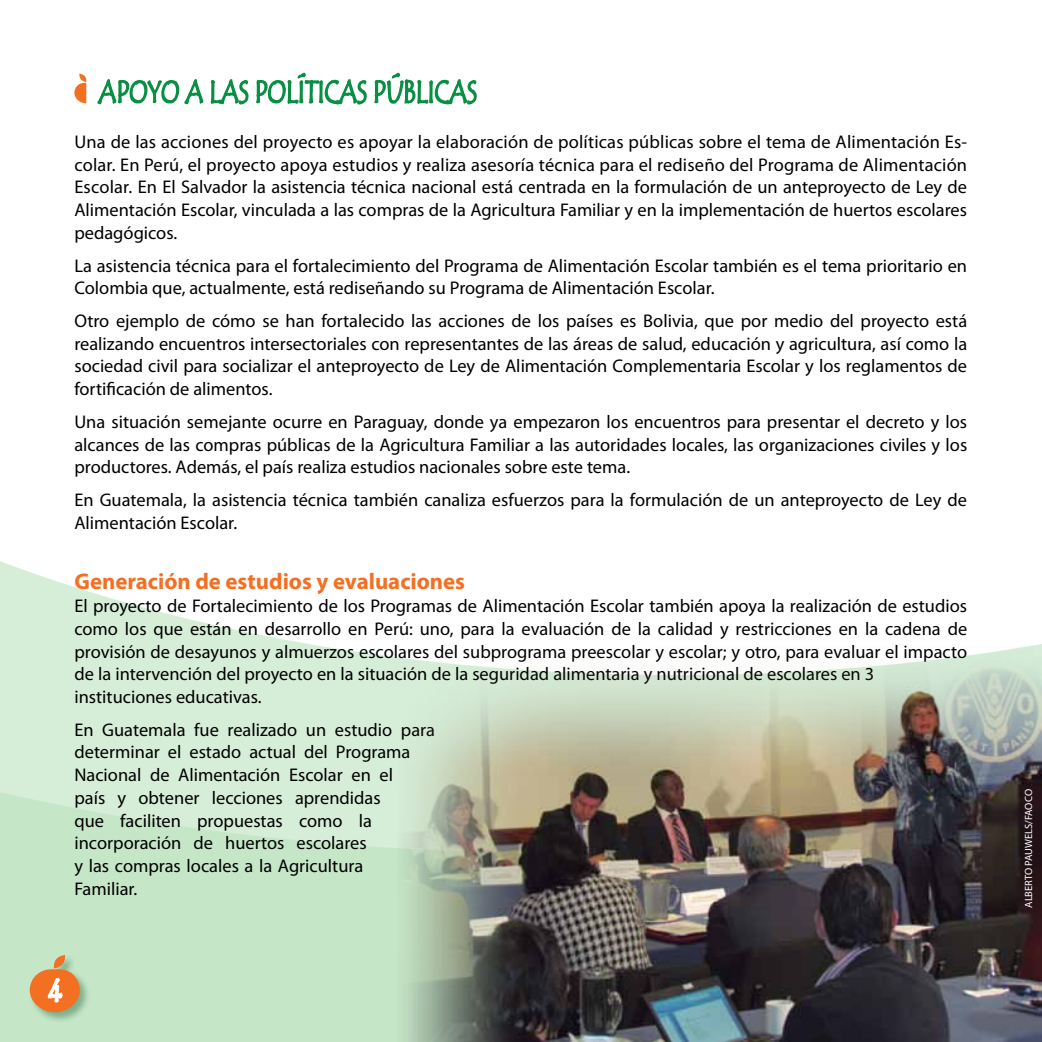
<style>
.page{position:relative;width:1042px;height:1042px;background:#fff}
.page>*{position:absolute;margin:0;border:0;box-sizing:border-box;transform-origin:0 0}
.t1{font:700 22.75px "Myriad Pro";color:#f36f21}
.t2{font:18.38px/22.8px "Myriad Pro";color:#000}
.t3{font:10.5px "Myriad Pro";color:#fff}
</style>
<div class="page">
<div style="left:0;top:853px;width:368px;height:189px;background:#c6e6c8"></div>
<svg style="left:0;top:73px;width:368px;height:780px"></svg>
<svg style="left:96px;top:73px;width:108px;height:33px"></svg>
<svg style="left:210px;top:72px;width:267px;height:39px"></svg>
<svg style="left:74px;top:74px;width:13px;height:29px"></svg>
<div style="left:28px;top:954px;width:63px;height:69px;background:#004416;opacity:.35"></div>
<svg style="left:30px;top:955px;width:50px;height:57px;background:#de9f66"></svg>
<img style="left:368px;top:644px;width:674px;height:398px">
<p class="t2" style="left:74px;top:130px;width:894px;text-align:justify">Una de las acciones del proyecto es apoyar la elaboración de políticas públicas sobre el tema de Alimentación Es&shy;colar. En Perú, el proyecto apoya estudios y realiza asesoría técnica para el rediseño del Programa de Alimentación Escolar. En El Salvador la asistencia técnica nacional está centrada en la formulación de un anteproyecto de Ley de Alimentación Escolar, vinculada a las compras de la Agricultura Familiar y en la implementación de huertos escolares pedagógicos.</p>
<p class="t2" style="left:74px;top:254px;width:894px">La asistencia técnica para el fortalecimiento del Programa de Alimentación Escolar también es el tema prioritario en<br>Colombia que, actualmente, está rediseñando su Programa de Alimentación Escolar.</p>
<p class="t2" style="left:74px;top:309px;width:894px;text-align:justify">Otro ejemplo de cómo se han fortalecido las acciones de los países es Bolivia, que por medio del proyecto está realizando encuentros intersectoriales con representantes de las áreas de salud, educación y agricultura, así como la sociedad civil para socializar el anteproyecto de Ley de Alimentación Complementaria Escolar y los reglamentos de fortificación de alimentos.</p>
<p class="t2" style="left:74px;top:410px;width:894px;text-align:justify">Una situación semejante ocurre en Paraguay, donde ya empezaron los encuentros para presentar el decreto y los alcances de las compras públicas de la Agricultura Familiar a las autoridades locales, las organizaciones civiles y los productores. Además, el país realiza estudios nacionales sobre este tema.</p>
<p class="t2" style="left:74px;top:488px;width:894px">En Guatemala, la asistencia técnica también canaliza esfuerzos para la formulación de un anteproyecto de Ley de<br>Alimentación Escolar.</p>
<p class="t1" style="left:74px;top:567px;width:392px">Generación de estudios y evaluaciones</p>
<p class="t2" style="left:74px;top:594px;width:894px">El proyecto de Fortalecimiento de los Programas de Alimentación Escolar también apoya la realización de estudios como los que están en desarrollo en Perú: uno, para la evaluación de la calidad y restricciones en la cadena de provisión de desayunos y almuerzos escolares del subprograma preescolar y escolar; y otro, para evaluar el impacto de la intervención del proyecto en la situación de la seguridad alimentaria y nutricional de escolares en 3 instituciones educativas.</p>
<p class="t2" style="left:74px;top:718px;width:362px">En Guatemala fue realizado un estudio para determinar el estado actual del Programa Nacional de Alimentación Escolar en el<br>país y obtener lecciones aprendidas<br>que faciliten propuestas como la incorporación de huertos escolares<br>y las compras locales a la Agricultura<br>Familiar.</p>
<p class="t3" style="left:1022px;top:908px;width:120px;rotate:-90deg">ALBERTO PAUWELS/FAOCO</p>
</div>
